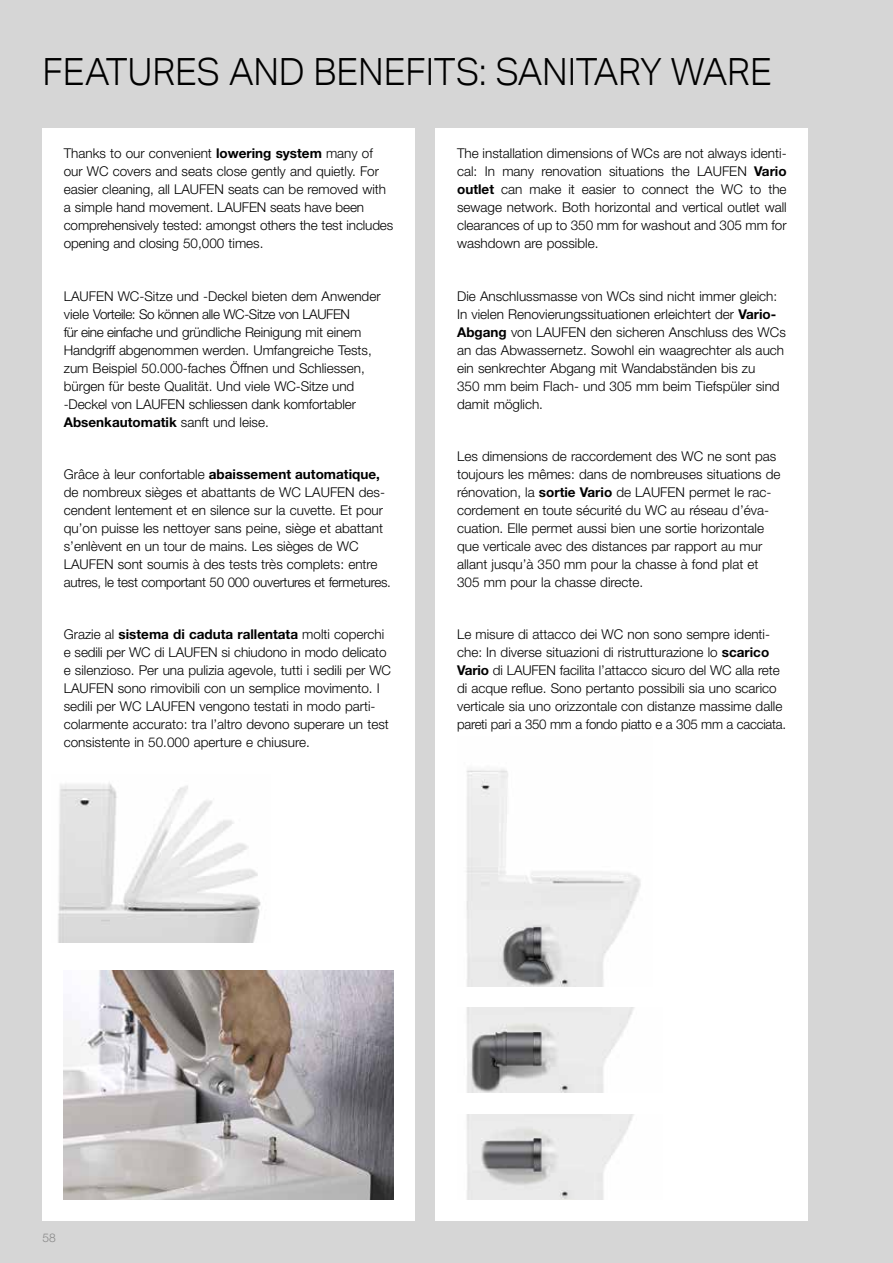
<style>
.page{position:relative;width:893px;height:1263px;background:#d6d6d6}
.page>*{position:absolute;margin:0;border:0;box-sizing:border-box;transform-origin:0 0}
.t1{font:300 37.5px "Aktiv Grotesk";letter-spacing:-.005em;color:#000}
.t2{font:300 13.5px/18px "Helvetica Neue LT Std";color:#000}
.t3{font:300 12px "Helvetica Neue LT Std";color:#888}
.s1{font-weight:700}
</style>
<div class="page">
<div style="left:436px;top:128px;width:372px;height:1092px;background:#fff"></div>
<div style="left:43px;top:128px;width:372px;height:1092px;background:#fff"></div>
<img style="left:64px;top:970px;width:329px;height:229px">
<img style="left:58px;top:783px;width:203px;height:160px">
<img style="left:466px;top:769px;width:175px;height:217px">
<img style="left:466px;top:1008px;width:168px;height:85px">
<img style="left:466px;top:1114px;width:168px;height:85px">
<h1 class="t1" style="left:43px;top:50px;width:731px">FEATURES AND BENEFITS: SANITARY WARE</h1>
<p class="t2" style="left:64px;top:144px;width:331px">Thanks to our convenient <span class="s1">lowering system</span> many of our WC covers and seats close gently and quietly. For easier cleaning, all LAUFEN seats can be removed with a simple hand movement. LAUFEN seats have been comprehensively tested: amongst others the test includes opening and closing 50,000 times.</p>
<p class="t2" style="left:64px;top:287px;width:318px">LAUFEN WC-Sitze und -Deckel bieten dem Anwender viele Vorteile: So können alle WC-Sitze von LAUFEN<br>für eine einfache und gründliche Reinigung mit einem Handgriff abgenommen werden. Umfangreiche Tests, zum Beispiel 50.000-faches Öffnen und Schliessen, bürgen für beste Qualität. Und viele WC-Sitze und -Deckel von LAUFEN schliessen dank komfortabler <span class="s1">Absenkautomatik</span> sanft und leise.</p>
<p class="t2" style="left:64px;top:465px;width:329px">Grâce à leur confortable <span class="s1">abaissement automatique, </span>de nombreux sièges et abattants de WC LAUFEN des&shy;cendent lentement et en silence sur la cuvette. Et pour qu’on puisse les nettoyer sans peine, siège et abattant s’enlèvent en un tour de mains. Les sièges de WC LAUFEN sont soumis à des tests très complets: entre autres, le test comportant 50 000 ouvertures et fermetures.</p>
<p class="t2" style="left:64px;top:625px;width:329px">Grazie al <span class="s1">sistema di caduta rallentata</span> molti coperchi e sedili per WC di LAUFEN si chiudono in modo delicato e silenzioso. Per una pulizia agevole, tutti i sedili per WC LAUFEN sono rimovibili con un semplice movimento. I sedili per WC LAUFEN vengono testati in modo parti&shy;colarmente accurato: tra l’altro devono superare un test consistente in 50.000 aperture e chiusure.</p>
<p class="t2" style="left:457px;top:144px;width:331px;text-align:justify">The installation dimensions of WCs are not always identi&shy;cal: In many renovation situations the LAUFEN <span class="s1">Vario outlet</span> can make it easier to connect the WC to the sewage network. Both horizontal and vertical outlet wall clearances of up to 350 mm for washout and 305 mm for washdown are possible.</p>
<p class="t2" style="left:457px;top:286px;width:330px">Die Anschlussmasse von WCs sind nicht immer gleich:<br>In vielen Renovierungssituationen erleichtert der <span class="s1">Vario-Abgang</span> von LAUFEN den sicheren Anschluss des WCs an das Abwassernetz. Sowohl ein waagrechter als auch ein senkrechter Abgang mit Wandabständen bis zu<br>350 mm beim Flach- und 305 mm beim Tiefspüler sind damit möglich.</p>
<p class="t2" style="left:457px;top:447px;width:325px">Les dimensions de raccordement des WC ne sont pas toujours les mêmes: dans de nombreuses situations de rénovation, la <span class="s1">sortie Vario</span> de LAUFEN permet le rac&shy;cordement en toute sécurité du WC au réseau d’éva&shy;cuation. Elle permet aussi bien une sortie horizontale que verticale avec des distances par rapport au mur allant jusqu’à 350 mm pour la chasse à fond plat et 305 mm pour la chasse directe.</p>
<p class="t2" style="left:457px;top:625px;width:330px">Le misure di attacco dei WC non sono sempre identi&shy;che: In diverse situazioni di ristrutturazione lo <span class="s1">scarico Vario</span> di LAUFEN facilita l’attacco sicuro del WC alla rete di acque reflue. Sono pertanto possibili sia uno scarico verticale sia uno orizzontale con distanze massime dalle pareti pari a 350 mm a fondo piatto e a 305 mm a cacciata.</p>
<p class="t3" style="left:43px;top:1230px;width:15px">58</p>
</div>
